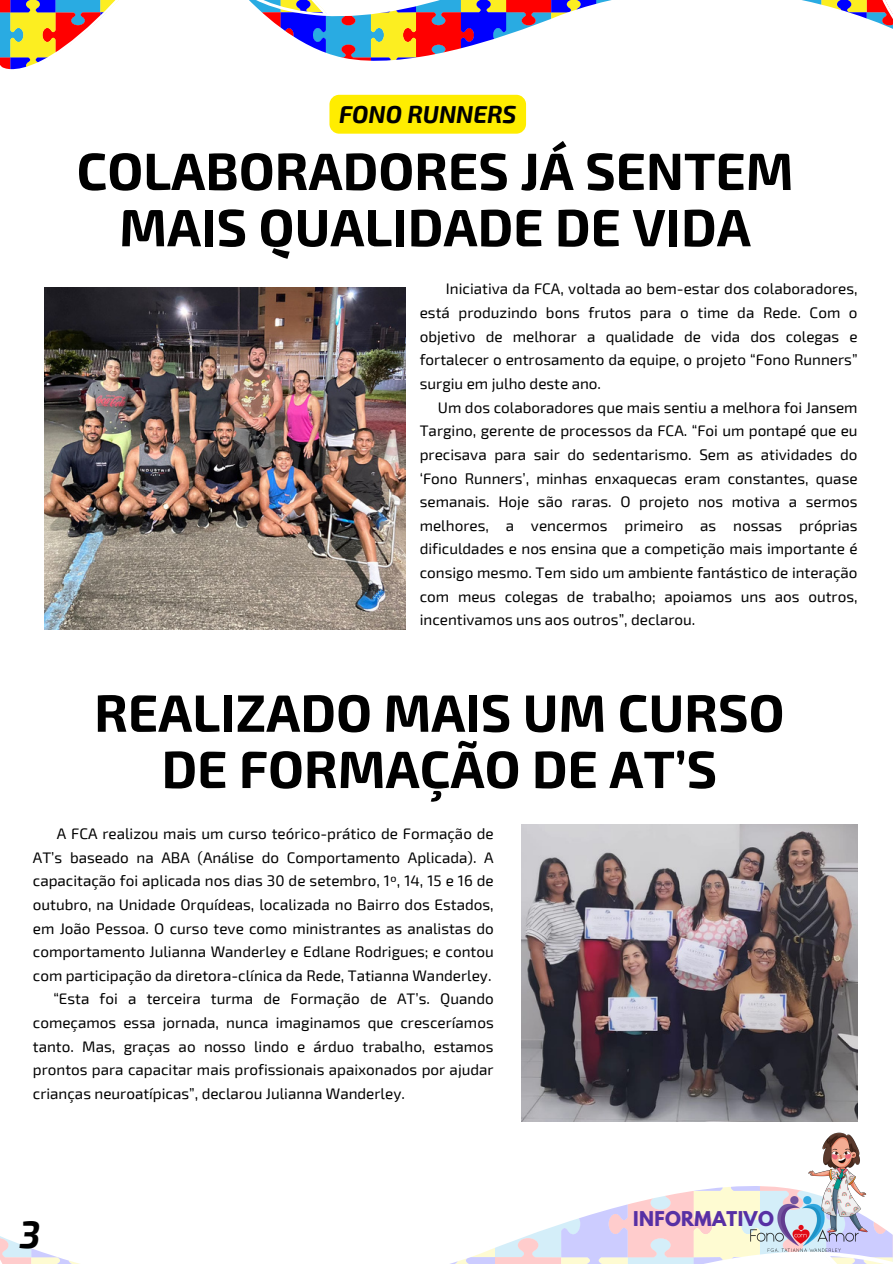
<style>
.page{position:relative;width:893px;height:1264px;background:#fff}
.page>*{position:absolute;margin:0;border:0;box-sizing:border-box;transform-origin:0 0}
.t1{font:700 52.5px "Exo 2";color:#000}
.t2{font:italic 700 37.5px "Exo 2";color:#000}
.t3{font:italic 700 24px "Exo 2";color:#000}
.t4{font:700 18px "League Spartan";letter-spacing:.02em;color:#5730a4}
.t5{font:15.3px/23.7px "Exo 2";color:#000;text-align:justify}
</style>
<div class="page">
<svg style="left:0;top:0;width:892px;height:70px"></svg>
<svg style="left:0;top:1186px;width:892px;height:77px"></svg>
<img style="left:745px;top:1186px;width:118px;height:77px">
<img style="left:790px;top:1132px;width:102px;height:102px">
<img style="left:45px;top:288px;width:360px;height:341px">
<img style="left:521px;top:824px;width:336px;height:297px">
<div style="left:329px;top:95px;width:197px;height:39px;background:#ffed00;border-radius:10px"></div>
<p class="t3" style="left:339px;top:99px;width:179px">FONO RUNNERS</p>
<p class="t1" style="left:77px;top:137px;width:718px">COLABORADORES JÁ SENTEM</p>
<p class="t1" style="left:119px;top:193px;width:633px">MAIS QUALIDADE DE VIDA</p>
<p class="t5" style="left:420px;top:276px;width:439px;text-indent:26px">Iniciativa da FCA, voltada ao bem-estar dos colaboradores, está produzindo bons frutos para o time da Rede. Com o objetivo de melhorar a qualidade de vida dos colegas e fortalecer o entrosamento da equipe, o projeto “Fono Runners” surgiu em julho deste ano.</p>
<p class="t5" style="left:420px;top:394px;width:439px;text-indent:18px">Um dos colaboradores que mais sentiu a melhora foi Jansem Targino, gerente de processos da FCA. “Foi um pontapé que eu precisava para sair do sedentarismo. Sem as atividades do ‘Fono Runners’, minhas enxaquecas eram constantes, quase semanais. Hoje são raras. O projeto nos motiva a sermos melhores, a vencermos primeiro as nossas próprias dificuldades e nos ensina que a competição mais importante é consigo mesmo. Tem sido um ambiente fantástico de interação com meus colegas de trabalho; apoiamos uns aos outros, incentivamos uns aos outros”, declarou.</p>
<p class="t1" style="left:94px;top:678px;width:691px">REALIZADO MAIS UM CURSO</p>
<p class="t1" style="left:161px;top:735px;width:557px">DE FORMAÇÃO DE AT’S</p>
<p class="t5" style="left:33px;top:821px;width:462px;text-indent:24px">A FCA realizou mais um curso teórico-prático de Formação de AT’s baseado na ABA (Análise do Comportamento Aplicada). A capacitação foi aplicada nos dias 30 de setembro, 1º, 14, 15 e 16 de outubro, na Unidade Orquídeas, localizada no Bairro dos Estados, em João Pessoa. O curso teve como ministrantes as analistas do comportamento Julianna Wanderley e Edlane Rodrigues; e contou com participação da diretora-clínica da Rede, Tatianna Wanderley.</p>
<p class="t5" style="left:33px;top:986px;width:462px;text-indent:20px">“Esta foi a terceira turma de Formação de AT’s. Quando começamos essa jornada, nunca imaginamos que cresceríamos tanto. Mas, graças ao nosso lindo e árduo trabalho, estamos prontos para capacitar mais profissionais apaixonados por ajudar crianças neuroatípicas”, declarou Julianna Wanderley.</p>
<p class="t2" style="left:20px;top:1209px;width:22px">3</p>
<p class="t4" style="left:633px;top:1209px;width:142px">INFORMATIVO</p>
</div>
